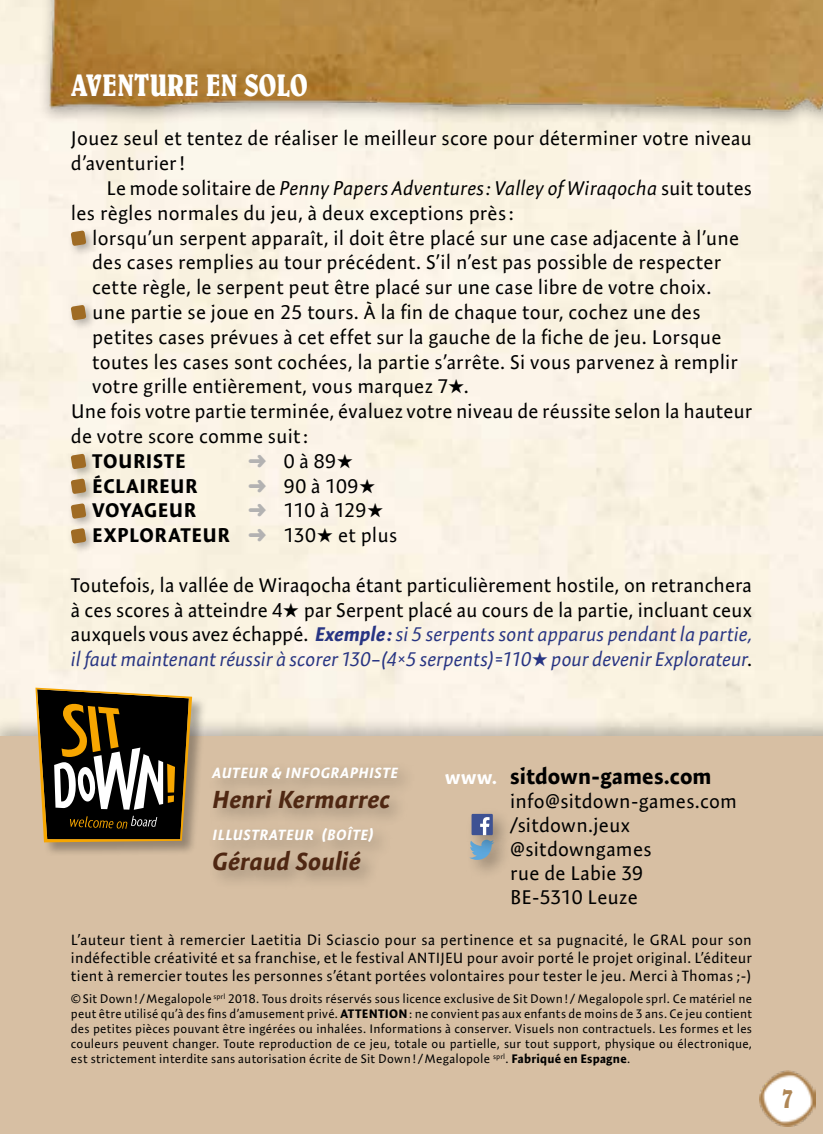
<style>
.page{position:relative;width:823px;height:1134px;background:#fff}
.page>*{position:absolute;margin:0;border:0;box-sizing:border-box;transform-origin:0 0}
.t1{font:condensed 31.5px "Belwe";letter-spacing:-.02em;color:#fff}
.t2{font:condensed 30px "Belwe";color:#af8655}
.t3{font:italic 700 25px "Expo Sans Pro";letter-spacing:.005em;color:#4f2712}
.t4{font:700 22.5px "Expo Sans Pro";letter-spacing:.005em;color:#000}
.t5{font:20px/24.8px "Expo Sans Pro";letter-spacing:.005em;color:#000}
.t6{font:700 20px "Expo Sans Pro";letter-spacing:.025em;color:#000}
.t7{font:15px/18px "Expo Sans Pro";letter-spacing:.02em;color:#000;text-align:justify}
.t8{font:italic 700 15px "Expo Sans Pro";letter-spacing:.04em;color:#fff}
.t9{font:12.5px/15px "Expo Sans Pro";letter-spacing:.02em;color:#000;text-align:justify}
.s1{font-style:italic}
.s2{color:#b3b2b2}
.s3{font-weight:700}
.s4{font-weight:700;font-style:italic;color:#283583}
.s5{font-style:italic;color:#283583}
.s6{color:#283583}
.s7{font-size:20px;color:#fff}
</style>
<div class="page">
<img style="left:50px;top:0;width:772px;height:133px">
<div style="left:0;top:716px;width:822px;height:418px;background:#000;opacity:.25"></div>
<div style="left:0;top:736px;width:822px;height:398px;background:#d7bfa3"></div>
<div style="left:206px;top:761px;width:211px;height:129px;background:#000;opacity:.3"></div>
<div style="left:464px;top:834px;width:49px;height:46px;background:#000;opacity:.3"></div>
<div style="left:464px;top:807px;width:49px;height:49px;background:#000;opacity:.3"></div>
<div style="left:471px;top:814px;width:21px;height:21px;background:#3e5293"></div>
<svg style="left:469px;top:817px;width:25px;height:43px"></svg>
<div style="left:36px;top:688px;width:171px;height:169px;background:#000;opacity:.3"></div>
<svg style="left:35px;top:688px;width:157px;height:154px"></svg>
<div style="left:67px;top:227px;width:30px;height:30px;background:#000;opacity:.3"></div>
<svg style="left:71px;top:230px;width:15px;height:16px"></svg>
<div style="left:67px;top:301px;width:30px;height:30px;background:#000;opacity:.3"></div>
<svg style="left:71px;top:305px;width:15px;height:15px"></svg>
<div style="left:67px;top:450px;width:30px;height:30px;background:#000;opacity:.3"></div>
<svg style="left:71px;top:454px;width:15px;height:15px"></svg>
<div style="left:67px;top:475px;width:30px;height:30px;background:#000;opacity:.3"></div>
<svg style="left:71px;top:478px;width:15px;height:16px"></svg>
<div style="left:67px;top:500px;width:30px;height:29px;background:#000;opacity:.3"></div>
<svg style="left:71px;top:503px;width:15px;height:16px"></svg>
<div style="left:67px;top:525px;width:30px;height:29px;background:#000;opacity:.3"></div>
<svg style="left:71px;top:528px;width:15px;height:16px"></svg>
<img style="left:759px;top:1070px;width:56px;height:57px">
<h1 class="t1" style="left:71px;top:66px;width:238px">AVENTURE EN SOLO</h1>
<p class="t5" style="left:71px;top:126px;width:682px">Jouez seul et tentez de réaliser le meilleur score pour déterminer votre niveau d’aventurier!</p>
<p class="t5" style="left:71px;top:175px;width:682px;text-indent:35px">Le mode solitaire de <span class="s1">Penny Papers Adventures: Valley of Wiraqocha</span> suit toutes les règles normales du jeu, à deux exceptions près :</p>
<p class="t5" style="left:92px;top:225px;width:648px">lorsqu’un serpent apparaît, il doit être placé sur une case adjacente à l’une</p>
<p class="t5" style="left:92px;top:250px;width:630px">des cases remplies au tour précédent. S’il n’est pas possible de respecter</p>
<p class="t5" style="left:92px;top:275px;width:620px">cette règle, le serpent peut être placé sur une case libre de votre choix.</p>
<p class="t5" style="left:92px;top:299px;width:609px">une partie se joue en 25 tours. À la fin de chaque tour, cochez une des</p>
<p class="t5" style="left:92px;top:324px;width:630px">petites cases prévues à cet effet sur la gauche de la fiche de jeu. Lorsque</p>
<p class="t5" style="left:92px;top:349px;width:646px">toutes les cases sont cochées, la partie s’arrête. Si vous parvenez à remplir</p>
<p class="t5" style="left:92px;top:374px;width:378px">votre grille entièrement, vous marquez 7★.</p>
<p class="t5" style="left:71px;top:399px;width:682px">Une fois votre partie terminée, évaluez votre niveau de réussite selon la hauteur</p>
<p class="t5" style="left:71px;top:423px;width:238px">de votre score comme suit:</p>
<p class="t6" style="left:92px;top:448px;width:95px">TOURISTE</p>
<p class="t5" style="left:248px;top:448px;width:106px"><span class="s2">➜</span> 0 à 89★</p>
<p class="t6" style="left:92px;top:473px;width:107px">ÉCLAIREUR</p>
<p class="t5" style="left:248px;top:473px;width:128px"><span class="s2">➜</span> 90 à 109★</p>
<p class="t6" style="left:92px;top:498px;width:105px">VOYAGEUR</p>
<p class="t5" style="left:92px;top:498px;width:306px;text-indent:156px"><span class="s2">➜</span> 110 à 129★<br><span class="s3">EXPLORATEUR</span> <span class="s2">➜</span> 130★ et plus</p>
<p class="t5" style="left:71px;top:572px;width:682px;text-align:justify">Toutefois, la vallée de Wiraqocha étant particulièrement hostile, on retranchera à ces scores à atteindre 4★ par Serpent placé au cours de la partie, incluant ceux auxquels vous avez échappé. <span class="s4">Exemple:</span> <span class="s5">si 5 serpents sont apparus pendant la partie, il faut maintenant réussir à scorer 130–(4×5 serpents)=110</span><span class="s6">★</span> <span class="s5">pour devenir Explorateur</span>.</p>
<p class="t8" style="left:213px;top:764px;width:187px">AUTEUR &amp; INFOGRAPHISTE</p>
<p class="t3" style="left:213px;top:784px;width:179px">Henri Kermarrec</p>
<p class="t8" style="left:213px;top:826px;width:163px">ILLUSTRATEUR (BOÎTE)</p>
<p class="t3" style="left:213px;top:846px;width:149px">Géraud Soulié</p>
<p class="t4" style="left:445px;top:762px;width:268px"><span class="s7">www.</span> sitdown-games.com</p>
<p class="t5" style="left:510px;top:789px;width:228px;line-height:24px">info@sitdown-games.com /sitdown.jeux @sitdowngames<br>rue de Labie 39<br>BE-5310 Leuze</p>
<p class="t7" style="left:71px;top:931px;width:682px">L’auteur tient à remercier Laetitia Di Sciascio pour sa pertinence et sa pugnacité, le GRAL pour son indéfectible créativité et sa franchise, et le festival ANTIJEU pour avoir porté le projet original. L’éditeur tient à remercier toutes les personnes s’étant portées volontaires pour tester le jeu. Merci à Thomas ;-)</p>
<p class="t9" style="left:71px;top:991px;width:682px">©Sit Down!/Megalopole <sup>sprl</sup> 2018. Tous droits réservés sous licence exclusive de Sit Down!/ Megalopole sprl. Ce matériel ne peut être utilisé qu’à des fins d’amusement privé. <span class="s3">ATTENTION</span>: ne convient pas aux enfants de moins de 3 ans. Ce jeu contient des petites pièces pouvant être ingérées ou inhalées. Informations à conserver. Visuels non contractuels. Les formes et les couleurs peuvent changer. Toute reproduction de ce jeu, totale ou partielle, sur tout support, physique ou électronique, est strictement interdite sans autorisation écrite de Sit Down!/Megalopole <sup>sprl</sup>. <span class="s3">Fabriqué en Espagne</span>.</p>
<h2 class="t2" style="left:781px;top:1080px;width:14px">7</h2>
</div>
